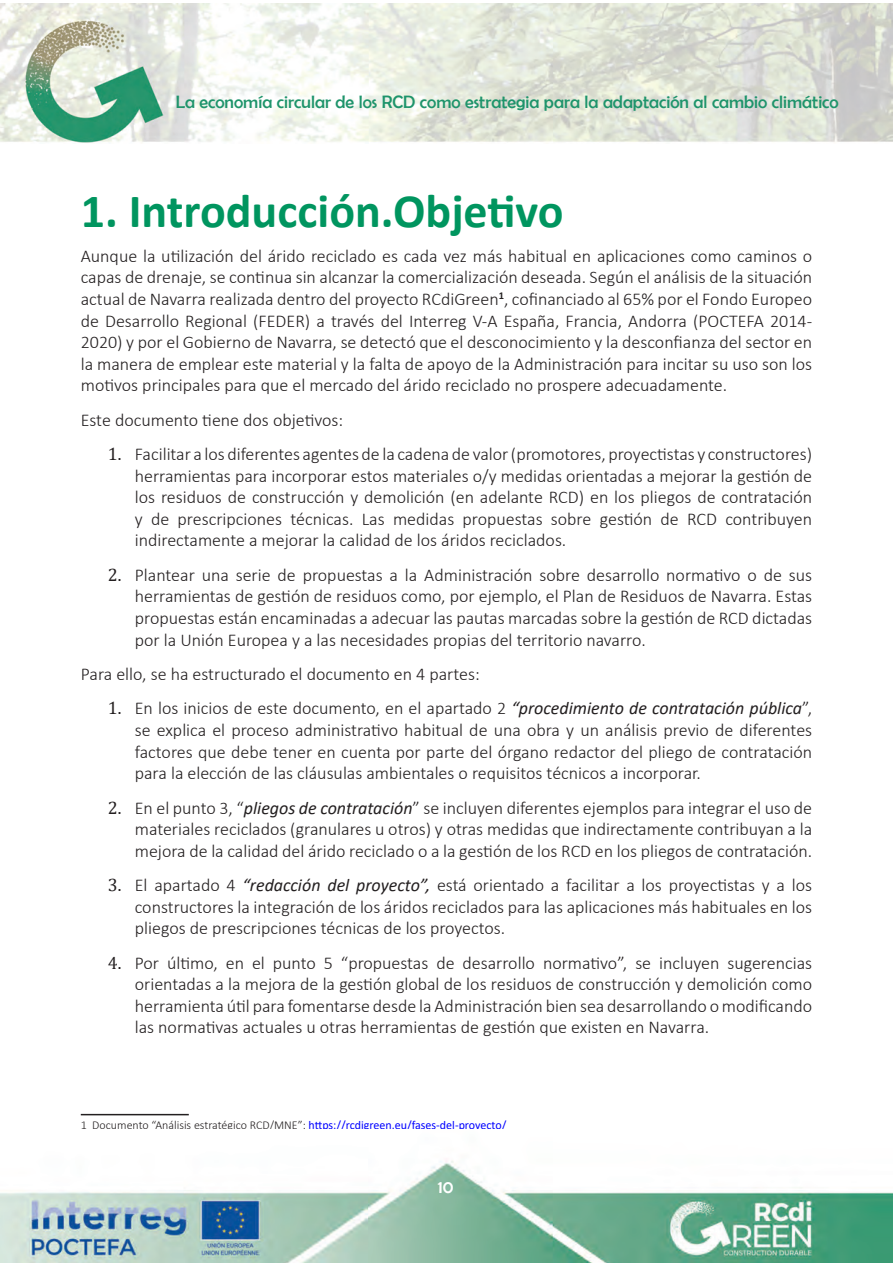
<style>
.page{position:relative;width:893px;height:1263px;background:#fff}
.page>*{position:absolute;margin:0;border:0;box-sizing:border-box;transform-origin:0 0}
.Heading_1{font:700 48px "Calibri";color:#00955f}
.t1{font:300 18px/21.6px "Calibri";color:#231f20;text-align:justify}
.t2{font:18px "Berlin Sans FB";color:#1e946b}
.t3{font:18px "Berlin Sans FB";color:#fff}
.Nota_al_pie{font:12px "Calibri";color:#00f}
.s1{font-family:"Cambria";font-weight:400}
.s2{font-weight:400;font-style:italic}
.s3{font-weight:300;color:#231f20}
</style>
<div class="page">
<hr style="left:81px;top:1114px;width:108px;height:1px;background:#231f20">
<img style="left:0;top:3px;width:893px;height:140px">
<img style="left:0;top:1160px;width:893px;height:103px">
<p class="t2" style="left:176px;top:91px;width:664px">La economía circular de los RCD como estrategia para la adaptación al cambio climático</p>
<p class="Heading_1" style="left:81px;top:177px;width:484px">1. Introducción.Objetivo</p>
<p class="t1" style="left:81px;top:245px;width:733px">Aunque la utilización del árido reciclado es cada vez más habitual en aplicaciones como caminos o capas de drenaje, se continua sin alcanzar la comercialización deseada. Según el análisis de la situación actual de Navarra realizada dentro del proyecto RCdiGreen<sup>1</sup>, cofinanciado al 65% por el Fondo Europeo de Desarrollo Regional (FEDER) a través del Interreg V-A España, Francia, Andorra (POCTEFA 2014- 2020) y por el Gobierno de Navarra, se detectó que el desconocimiento y la desconfianza del sector en la manera de emplear este material y la falta de apoyo de la Administración para incitar su uso son los motivos principales para que el mercado del árido reciclado no prospere adecuadamente.</p>
<p class="t1" style="left:81px;top:409px;width:264px">Este documento tiene dos objetivos:</p>
<p class="t1" style="left:135px;top:443px;width:679px;text-indent:-27px"><span class="s1">1.</span> Facilitar a los diferentes agentes de la cadena de valor (promotores, proyectistas y constructores) herramientas para incorporar estos materiales o/y medidas orientadas a mejorar la gestión de los residuos de construcción y demolición (en adelante RCD) en los pliegos de contratación y de prescripciones técnicas. Las medidas propuestas sobre gestión de RCD contribuyen indirectamente a mejorar la calidad de los áridos reciclados.</p>
<p class="t1" style="left:135px;top:564px;width:679px;text-indent:-27px"><span class="s1">2.</span> Plantear una serie de propuestas a la Administración sobre desarrollo normativo o de sus herramientas de gestión de residuos como, por ejemplo, el Plan de Residuos de Navarra. Estas propuestas están encaminadas a adecuar las pautas marcadas sobre la gestión de RCD dictadas por la Unión Europea y a las necesidades propias del territorio navarro.</p>
<p class="t1" style="left:81px;top:663px;width:400px">Para ello, se ha estructurado el documento en 4 partes:</p>
<p class="t1" style="left:135px;top:697px;width:679px;text-indent:-27px"><span class="s1">1.</span> En los inicios de este documento, en el apartado 2 <span class="s2">“procedimiento de contratación pública</span>”, se explica el proceso administrativo habitual de una obra y un análisis previo de diferentes factores que debe tener en cuenta por parte del órgano redactor del pliego de contratación para la elección de las cláusulas ambientales o requisitos técnicos a incorporar.</p>
<p class="t1" style="left:135px;top:796px;width:679px;text-indent:-27px"><span class="s1">2.</span> En el punto 3, “<span class="s2">pliegos de contratación</span>” se incluyen diferentes ejemplos para integrar el uso de materiales reciclados (granulares u otros) y otras medidas que indirectamente contribuyan a la mejora de la calidad del árido reciclado o a la gestión de los RCD en los pliegos de contratación.</p>
<p class="t1" style="left:135px;top:874px;width:679px;text-indent:-27px"><span class="s1">3.</span> El apartado 4 <span class="s2">“redacción del proyecto”,</span> está orientado a facilitar a los proyectistas y a los constructores la integración de los áridos reciclados para las aplicaciones más habituales en los pliegos de prescripciones técnicas de los proyectos.</p>
<p class="t1" style="left:135px;top:952px;width:679px;text-indent:-27px"><span class="s1">4.</span> Por último, en el punto 5 “propuestas de desarrollo normativo”, se incluyen sugerencias orientadas a la mejora de la gestión global de los residuos de construcción y demolición como herramienta útil para fomentarse desde la Administración bien sea desarrollando o modificando las normativas actuales u otras herramientas de gestión que existen en Navarra.</p>
<p class="Nota_al_pie" style="left:81px;top:1117px;width:427px"><span class="s3">1 Documento “Análisis estratégico RCD/MNE”:</span> https://rcdigreen.eu/fases-del-proyecto/</p>
<p class="t3" style="left:438px;top:1177px;width:17px">10</p>
</div>
